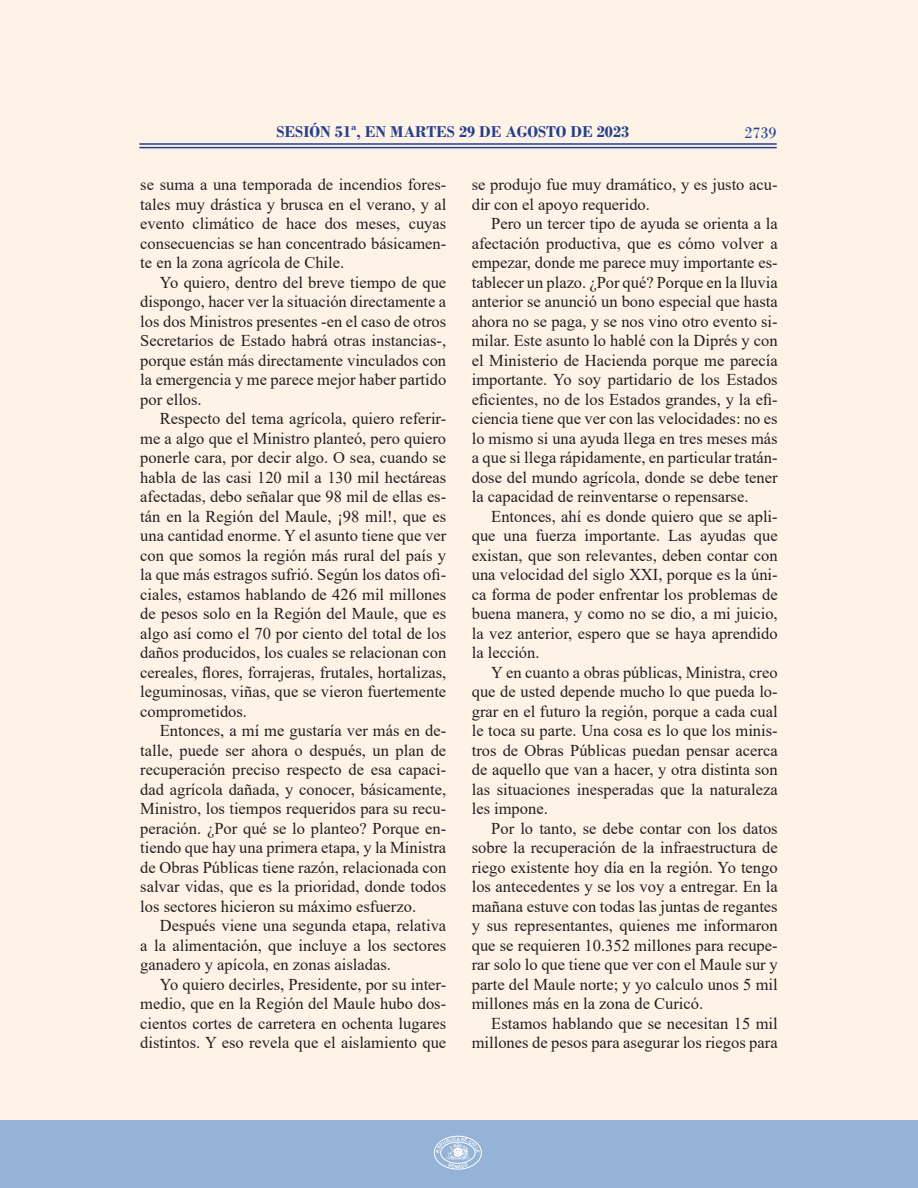
<style>
.page{position:relative;width:918px;height:1188px;background:#fff}
.page>*{position:absolute;margin:0;border:0;box-sizing:border-box;transform-origin:0 0}
.Párrafo_Texto_Sesión{font:16.5px/19.5px "Times New Roman";color:#231f20;text-align:justify}
.t1{font:700 16.5px "Bodoni";color:#253f8e}
.t2{font:16.5px "Bodoni";color:#253f8e}
.t3{font:700 4.5px "Arial";color:#fff}
</style>
<div class="page">
<hr style="left:139px;top:147px;width:638px;height:1px;background:#253f8e">
<hr style="left:139px;top:143px;width:638px;height:2px;background:#253f8e">
<div style="left:0;top:1120px;width:918px;height:68px;background:#95b3d7"></div>
<div style="left:434px;top:1136px;width:48px;height:33px;border:1px solid #fff;border-radius:50%"></div>
<svg style="left:436px;top:1137px;width:44px;height:31px"></svg>
<p class="t1" style="left:277px;top:122px;width:354px">SESIÓN 51ª, EN MARTES 29 DE AGOSTO DE 2023</p>
<p class="t2" style="left:744px;top:123px;width:34px">2739</p>
<p class="Párrafo_Texto_Sesión" style="left:140px;top:174px;width:307px">se suma a una temporada de incendios fores&shy;tales muy drástica y brusca en el verano, y al evento climático de hace dos meses, cuyas consecuencias se han concentrado básicamen&shy;te en la zona agrícola de Chile.</p>
<p class="Párrafo_Texto_Sesión" style="left:140px;top:272px;width:307px;text-indent:20px">Yo quiero, dentro del breve tiempo de que dispongo, hacer ver la situación directamente a los dos Ministros presentes -en el caso de otros Secretarios de Estado habrá otras instancias-, porque están más directamente vinculados con la emergencia y me parece mejor haber partido por ellos.</p>
<p class="Párrafo_Texto_Sesión" style="left:140px;top:408px;width:307px;text-indent:20px">Respecto del tema agrícola, quiero referir&shy;me a algo que el Ministro planteó, pero quiero ponerle cara, por decir algo. O sea, cuando se habla de las casi 120 mil a 130 mil hectáreas afectadas, debo señalar que 98 mil de ellas es&shy;tán en la Región del Maule, ¡98 mil!, que es una cantidad enorme. Y el asunto tiene que ver con que somos la región más rural del país y la que más estragos sufrió. Según los datos ofi&shy;ciales, estamos hablando de 426 mil millones de pesos solo en la Región del Maule, que es algo así como el 70 por ciento del total de los daños producidos, los cuales se relacionan con cereales, flores, forrajeras, frutales, hortalizas, leguminosas, viñas, que se vieron fuertemente comprometidos.</p>
<p class="Párrafo_Texto_Sesión" style="left:140px;top:720px;width:307px;text-indent:20px">Entonces, a mí me gustaría ver más en de&shy;talle, puede ser ahora o después, un plan de recuperación preciso respecto de esa capaci&shy;dad agrícola dañada, y conocer, básicamente, Ministro, los tiempos requeridos para su recu&shy;peración. ¿Por qué se lo planteo? Porque en&shy;tiendo que hay una primera etapa, y la Ministra de Obras Públicas tiene razón, relacionada con salvar vidas, que es la prioridad, donde todos los sectores hicieron su máximo esfuerzo.</p>
<p class="Párrafo_Texto_Sesión" style="left:140px;top:915px;width:307px;text-indent:20px">Después viene una segunda etapa, relativa a la alimentación, que incluye a los sectores ganadero y apícola, en zonas aisladas.</p>
<p class="Párrafo_Texto_Sesión" style="left:140px;top:974px;width:307px;text-indent:20px">Yo quiero decirles, Presidente, por su inter&shy;medio, que en la Región del Maule hubo dos&shy;cientos cortes de carretera en ochenta lugares distintos. Y eso revela que el aislamiento que</p>
<p class="Párrafo_Texto_Sesión" style="left:472px;top:174px;width:307px">se produjo fue muy dramático, y es justo acu&shy;dir con el apoyo requerido.</p>
<p class="Párrafo_Texto_Sesión" style="left:472px;top:213px;width:307px;text-indent:20px">Pero un tercer tipo de ayuda se orienta a la afectación productiva, que es cómo volver a empezar, donde me parece muy importante es&shy;tablecer un plazo. ¿Por qué? Porque en la lluvia anterior se anunció un bono especial que hasta ahora no se paga, y se nos vino otro evento si&shy;milar. Este asunto lo hablé con la Diprés y con el Ministerio de Hacienda porque me parecía importante. Yo soy partidario de los Estados eficientes, no de los Estados grandes, y la efi&shy;ciencia tiene que ver con las velocidades: no es lo mismo si una ayuda llega en tres meses más a que si llega rápidamente, en particular tratán&shy;dose del mundo agrícola, donde se debe tener la capacidad de reinventarse o repensarse.</p>
<p class="Párrafo_Texto_Sesión" style="left:472px;top:506px;width:307px;text-indent:20px">Entonces, ahí es donde quiero que se apli&shy;que una fuerza importante. Las ayudas que existan, que son relevantes, deben contar con una velocidad del siglo XXI, porque es la úni&shy;ca forma de poder enfrentar los problemas de buena manera, y como no se dio, a mi juicio, la vez anterior, espero que se haya aprendido la lección.</p>
<p class="Párrafo_Texto_Sesión" style="left:472px;top:662px;width:307px;text-indent:20px">Y en cuanto a obras públicas, Ministra, creo que de usted depende mucho lo que pueda lo&shy;grar en el futuro la región, porque a cada cual le toca su parte. Una cosa es lo que los minis&shy;tros de Obras Públicas puedan pensar acerca de aquello que van a hacer, y otra distinta son las situaciones inesperadas que la naturaleza les impone.</p>
<p class="Párrafo_Texto_Sesión" style="left:472px;top:818px;width:307px;text-indent:20px">Por lo tanto, se debe contar con los datos sobre la recuperación de la infraestructura de riego existente hoy día en la región. Yo tengo los antecedentes y se los voy a entregar. En la mañana estuve con todas las juntas de regantes y sus representantes, quienes me informaron que se requieren 10.352 millones para recupe&shy;rar solo lo que tiene que ver con el Maule sur y parte del Maule norte; y yo calculo unos 5 mil millones más en la zona de Curicó.</p>
<p class="Párrafo_Texto_Sesión" style="left:472px;top:1013px;width:307px;text-align:right">Estamos hablando que se necesitan 15 mil millones de pesos para asegurar los riegos para</p>
<p class="t3" style="left:457px;top:1136px;width:5px">A</p>
</div>
